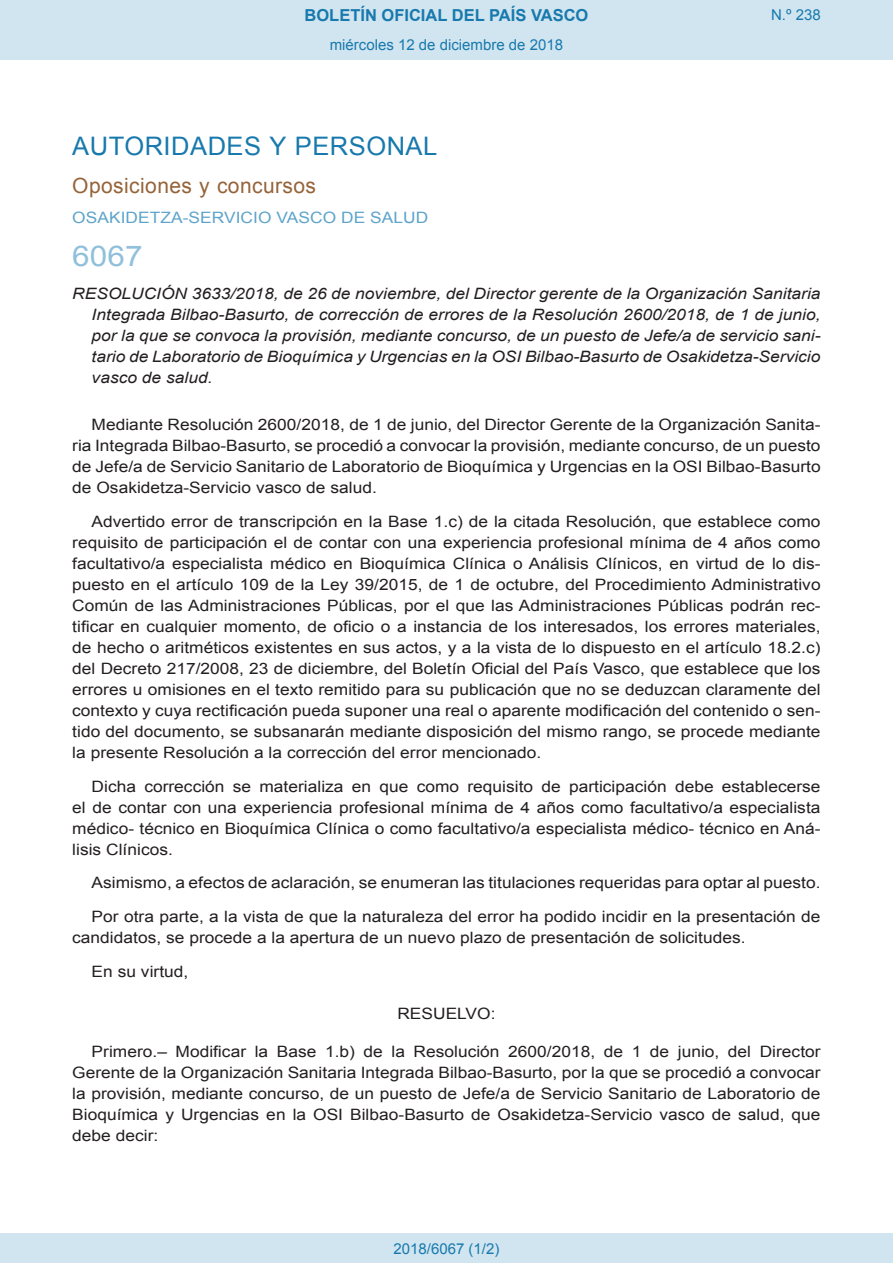
<style>
.page{position:relative;width:893px;height:1263px;background:#fff}
.page>*{position:absolute;margin:0;border:0;box-sizing:border-box;transform-origin:0 0}
.BOPVOrden{font:28.5px "Arial";color:#90c0db;scale:1.11 1}
.BOPVSeccion{font:25.5px "Arial";letter-spacing:.02em;color:#1879ad}
.BOPVSubseccion{font:21px "Arial";letter-spacing:.02em;color:#956338}
.t1{font:700 16.5px "Arial";color:#1879ad}
.BOPVDetalle{font:15.6px/21px "Arial";color:#231f20;text-align:justify;scale:1.11 1}
.BOPVTitulo{font:italic 15.6px/21px "Arial";color:#231f20;text-align:justify;scale:1.11 1}
.BOPVOrganismo{font:15.6px "Arial";letter-spacing:.005em;color:#5ea4ca;scale:1.11 1}
.BOPVClave{font:15.6px "Arial";color:#231f20;scale:1.11 1}
.Paginacion_Centro{font:15px "Arial";color:#1879ad}
</style>
<div class="page">
<div style="left:0;top:0;width:893px;height:60px;background:#d0e5f0"></div>
<div style="left:0;top:1233px;width:893px;height:30px;background:#d0e5f0"></div>
<p class="t1" style="left:305px;top:4px;width:285px">BOLETÍN OFICIAL DEL PAÍS VASCO</p>
<p class="Paginacion_Centro" style="left:330px;top:35px;width:235px">miércoles 12 de diciembre de 2018</p>
<p class="Paginacion_Centro" style="left:771px;top:5px;width:51px">N.º 238</p>
<p class="BOPVSeccion" style="left:72px;top:129px;width:367px">AUTORIDADES Y PERSONAL</p>
<p class="BOPVSubseccion" style="left:72px;top:171px;width:245px">Oposiciones y concursos</p>
<p class="BOPVOrganismo" style="left:72px;top:207px;width:322px">OSAKIDETZA-SERVICIO VASCO DE SALUD</p>
<p class="BOPVOrden" style="left:72px;top:237px;width:65px">6067</p>
<p class="BOPVTitulo" style="left:92px;top:284px;width:658px;text-indent:-19px">RESOLUCIÓN 3633/2018, de 26 de noviembre, del Director gerente de la Organización Sanitaria Integrada Bilbao-Basurto, de corrección de errores de la Resolución 2600/2018, de 1 de junio, por la que se convoca la provisión, mediante concurso, de un puesto de Jefe/a de servicio sani&shy;tario de Laboratorio de Bioquímica y Urgencias en la OSI Bilbao-Basurto de Osakidetza-Servicio vasco de salud.</p>
<p class="BOPVDetalle" style="left:72px;top:414px;width:676px;text-indent:19px">Mediante Resolución 2600/2018, de 1 de junio, del Director Gerente de la Organización Sanita&shy;ria Integrada Bilbao-Basurto, se procedió a convocar la provisión, mediante concurso, de un puesto de Jefe/a de Servicio Sanitario de Laboratorio de Bioquímica y Urgencias en la OSI Bilbao-Basurto de Osakidetza-Servicio vasco de salud.</p>
<p class="BOPVDetalle" style="left:72px;top:511px;width:676px;text-indent:19px">Advertido error de transcripción en la Base 1.c) de la citada Resolución, que establece como requisito de participación el de contar con una experiencia profesional mínima de 4 años como facultativo/a especialista médico en Bioquímica Clínica o Análisis Clínicos, en virtud de lo dis&shy;puesto en el artículo 109 de la Ley 39/2015, de 1 de octubre, del Procedimiento Administrativo Común de las Administraciones Públicas, por el que las Administraciones Públicas podrán rec&shy;tificar en cualquier momento, de oficio o a instancia de los interesados, los errores materiales, de hecho o aritméticos existentes en sus actos, y a la vista de lo dispuesto en el artículo 18.2.c) del Decreto 217/2008, 23 de diciembre, del Boletín Oficial del País Vasco, que establece que los errores u omisiones en el texto remitido para su publicación que no se deduzcan claramente del contexto y cuya rectificación pueda suponer una real o aparente modificación del contenido o sen&shy;tido del documento, se subsanarán mediante disposición del mismo rango, se procede mediante la presente Resolución a la corrección del error mencionado.</p>
<p class="BOPVDetalle" style="left:72px;top:776px;width:676px;text-indent:19px">Dicha corrección se materializa en que como requisito de participación debe establecerse el de contar con una experiencia profesional mínima de 4 años como facultativo/a especialista médico- técnico en Bioquímica Clínica o como facultativo/a especialista médico- técnico en Aná&shy;lisis Clínicos.</p>
<p class="BOPVDetalle" style="left:92px;top:872px;width:658px">Asimismo, a efectos de aclaración, se enumeran las titulaciones requeridas para optar al puesto.</p>
<p class="BOPVDetalle" style="left:72px;top:906px;width:676px;text-indent:19px">Por otra parte, a la vista de que la naturaleza del error ha podido incidir en la presentación de candidatos, se procede a la apertura de un nuevo plazo de presentación de solicitudes.</p>
<p class="BOPVDetalle" style="left:92px;top:961px;width:89px">En su virtud,</p>
<p class="BOPVClave" style="left:397px;top:1003px;width:90px">RESUELVO:</p>
<p class="BOPVDetalle" style="left:72px;top:1041px;width:676px;text-indent:19px">Primero.– Modificar la Base 1.b) de la Resolución 2600/2018, de 1 de junio, del Director Gerente de la Organización Sanitaria Integrada Bilbao-Basurto, por la que se procedió a convocar la provisión, mediante concurso, de un puesto de Jefe/a de Servicio Sanitario de Laboratorio de Bioquímica y Urgencias en la OSI Bilbao-Basurto de Osakidetza-Servicio vasco de salud, que debe decir:</p>
<p class="Paginacion_Centro" style="left:393px;top:1238px;width:107px">2018/6067 (1/2)</p>
</div>
